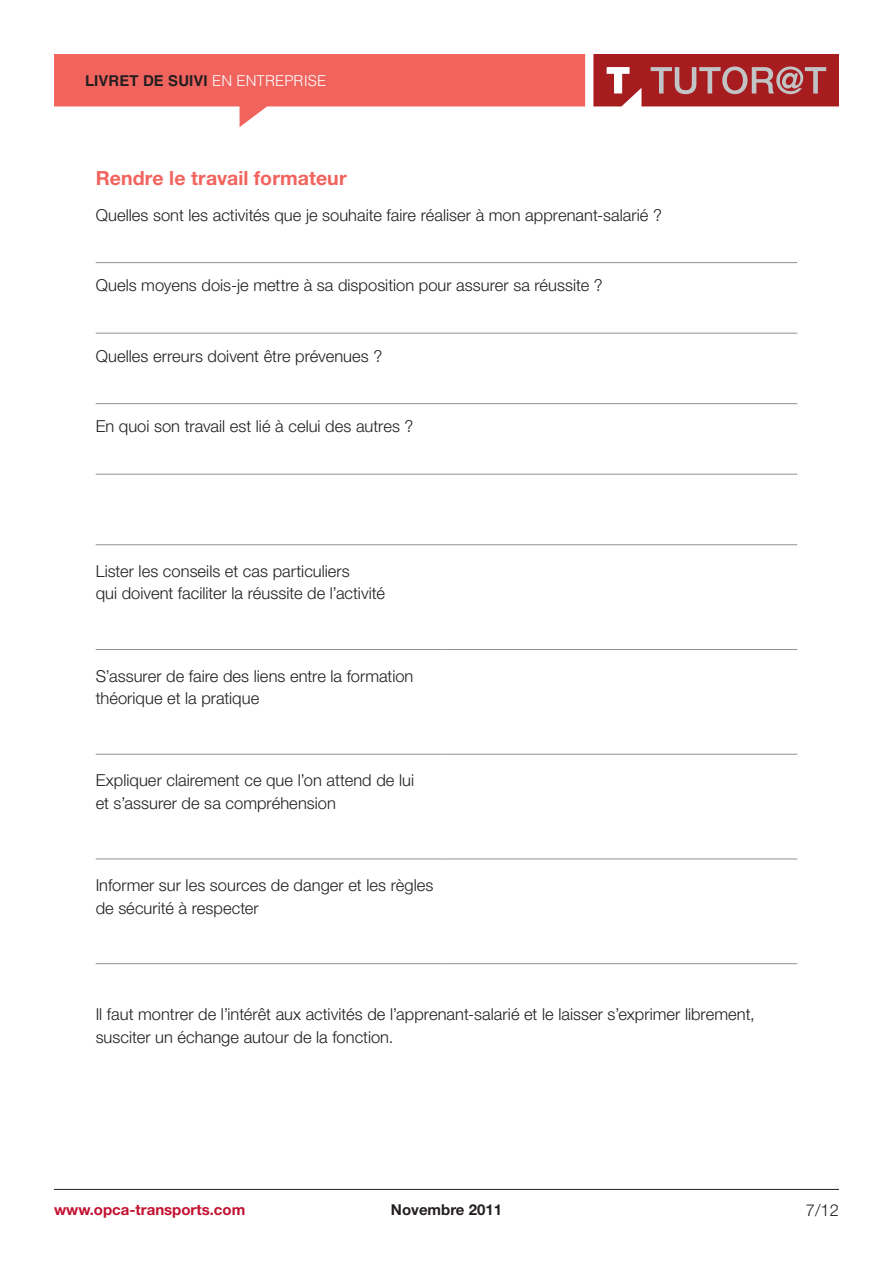
<style>
.page{position:relative;width:893px;height:1263px;background:#fff}
.page>*{position:absolute;margin:0;border:0;box-sizing:border-box;transform-origin:0 0}
.Intertitre_orange{font:700 19.5px "Helvetica Neue LT";letter-spacing:.005em;color:#f1635d}
.Texte_courant{font:300 16.5px/22.5px "Helvetica Neue LT";color:#231f20}
.t1{font:700 15px "Helvetica LT";letter-spacing:.005em;color:#231f20}
.t2{font:700 15px "Helvetica Neue LT";color:#c3102f}
.t3{font:700 15px "Helvetica Neue LT";color:#231f20}
.s1{font-weight:300;color:#fff}
</style>
<div class="page">
<hr style="left:54px;top:1189px;width:785px;height:1px;background:#231f20">
<svg style="left:54px;top:54px;width:531px;height:73px"></svg>
<svg style="left:593px;top:54px;width:246px;height:52px;background:#ad3e41"></svg>
<hr style="left:96px;top:262px;width:701px;height:1px;background:#919295">
<hr style="left:96px;top:333px;width:701px;height:1px;background:#919295">
<hr style="left:96px;top:403px;width:701px;height:1px;background:#919295">
<hr style="left:96px;top:474px;width:701px;height:1px;background:#919295">
<hr style="left:96px;top:544px;width:345px;height:1px;background:#919295">
<hr style="left:441px;top:544px;width:356px;height:1px;background:#919295">
<hr style="left:96px;top:649px;width:345px;height:1px;background:#919295">
<hr style="left:441px;top:649px;width:356px;height:1px;background:#919295">
<hr style="left:96px;top:754px;width:345px;height:1px;background:#919295">
<hr style="left:441px;top:754px;width:356px;height:1px;background:#919295">
<hr style="left:96px;top:858px;width:345px;height:1px;background:#919295">
<hr style="left:441px;top:858px;width:356px;height:1px;background:#919295">
<hr style="left:96px;top:963px;width:345px;height:1px;background:#919295">
<hr style="left:441px;top:963px;width:356px;height:1px;background:#919295">
<p class="t1" style="left:85px;top:72px;width:243px">LIVRET DE SUIVI <span class="s1">EN ENTREPRISE</span></p>
<p class="Intertitre_orange" style="left:96px;top:166px;width:252px">Rendre le travail formateur</p>
<p class="Texte_courant" style="left:96px;top:203px;width:568px">Quelles sont les activités que je souhaite faire réaliser à mon apprenant-salarié ?</p>
<p class="Texte_courant" style="left:96px;top:274px;width:509px">Quels moyens dois-je mettre à sa disposition pour assurer sa réussite ?</p>
<p class="Texte_courant" style="left:96px;top:344px;width:288px">Quelles erreurs doivent être prévenues ?</p>
<p class="Texte_courant" style="left:96px;top:415px;width:319px">En quoi son travail est lié à celui des autres ?</p>
<p class="Texte_courant" style="left:96px;top:559px;width:291px">Lister les conseils et cas particuliers<br>qui doivent faciliter la réussite de l’activité</p>
<p class="Texte_courant" style="left:96px;top:664px;width:319px">S’assurer de faire des liens entre la formation théorique et la pratique</p>
<p class="Texte_courant" style="left:96px;top:769px;width:320px">Expliquer clairement ce que l’on attend de lui et s’assurer de sa compréhension</p>
<p class="Texte_courant" style="left:96px;top:873px;width:339px">Informer sur les sources de danger et les règles de sécurité à respecter</p>
<p class="Texte_courant" style="left:96px;top:1003px;width:660px">Il faut montrer de l’intérêt aux activités de l’apprenant-salarié et le laisser s’exprimer librement, susciter un échange autour de la fonction.</p>
<p class="t2" style="left:54px;top:1200px;width:193px">www.opca-transports.com</p>
<p class="t3" style="left:391px;top:1200px;width:113px">Novembre 2011</p>
<p class="Texte_courant" style="left:806px;top:1199px;width:35px">7/12</p>
</div>
